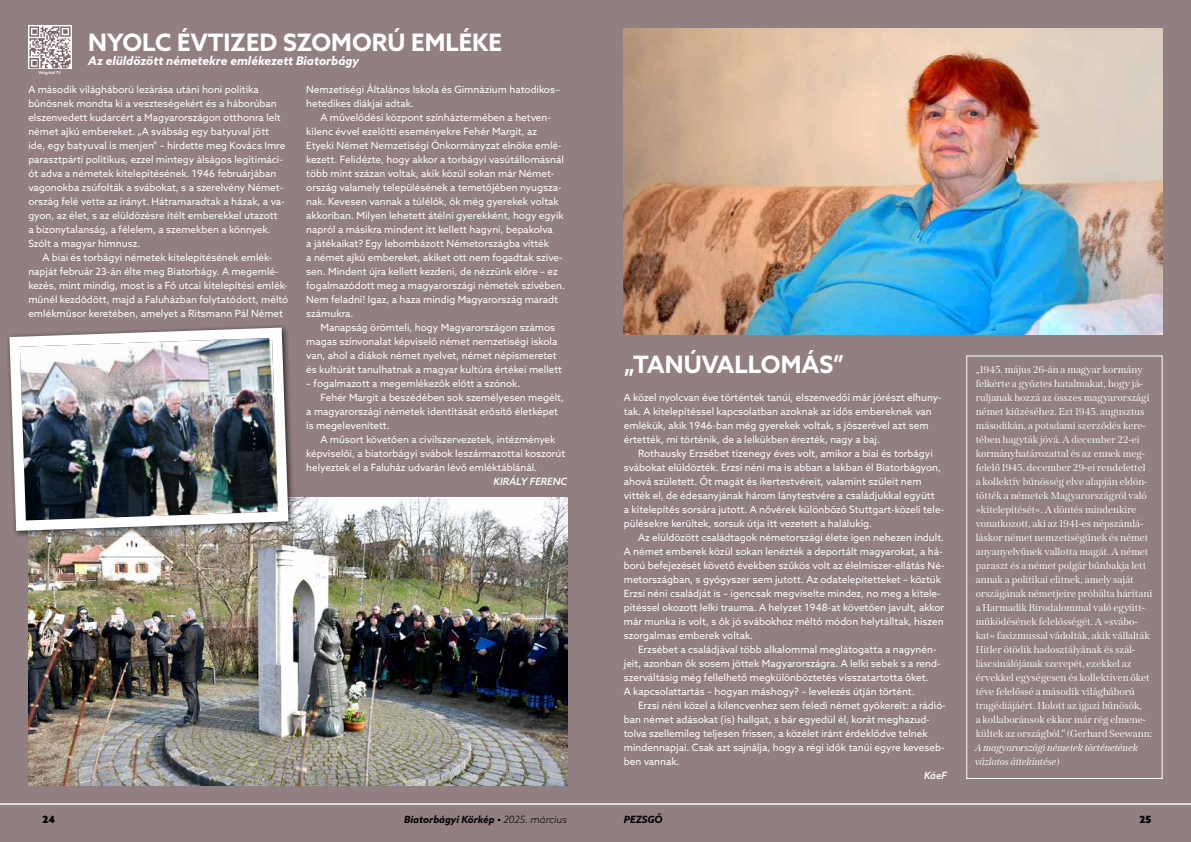
<style>
.page{position:relative;width:1191px;height:842px;background:#917f82}
.page>*{position:absolute;margin:0;border:0;box-sizing:border-box;transform-origin:0 0}
.t1{font:700 24px "Azo Sans";color:#fff}
.t2{font:italic 700 12px "Azo Sans";color:#fff}
.t3{font:10px/14px "Azo Sans";color:#fff}
.t4{font:10px/14px "Span";color:#fff}
.t5{font:italic 10px/14px "Span";color:#fff}
.t6{font:italic 700 10px "Azo Sans";color:#000}
.t7{font:italic 500 10px "Azo Sans";color:#fff}
.t8{font:900 10px "Azo Sans";color:#000}
.t9{font:500 4px "Azo Sans";color:#fff}
.s1{font-style:normal}
.s2{font-weight:300}
</style>
<div class="page">
<hr style="left:0;top:803px;width:1191px;height:2px;background:#e0dbdc">
<img style="left:28px;top:26px;width:43px;height:42px">
<div style="left:966px;top:355px;width:196px;height:424px;border:1px solid #fff"></div>
<img style="left:624px;top:28px;width:538px;height:306px">
<img style="left:28px;top:497px;width:539px;height:289px">
<div style="left:5px;top:324px;width:291px;height:215px;background:#000;opacity:.75"></div>
<img style="left:5px;top:324px;width:288px;height:212px">
<h1 class="t1" style="left:88px;top:26px;width:415px">NYOLC ÉVTIZED SZOMORÚ EMLÉKE</h1>
<p class="t2" style="left:88px;top:53px;width:272px">Az elüldözött németekre emlékezett Biatorbágy</p>
<p class="t3" style="left:28px;top:82px;width:258px">A második világháború lezárása utáni honi politika bűnösnek mondta ki a veszteségekért és a háborúban elszenvedett kudarcért a Magyarországon otthonra lelt német ajkú embereket. „A svábság egy batyuval jött ide, egy batyuval is menjen” – hirdette meg Kovács Imre parasztpárti politikus, ezzel mintegy álságos legitimáci&shy;ót adva a németek kitelepítésének. 1946 februárjában vagonokba zsúfolták a svábokat, s a szerelvény Német&shy;ország felé vette az irányt. Hátramaradtak a házak, a va&shy;gyon, az élet, s az elüldözésre ítélt emberekkel utazott a bizonytalanság, a félelem, a szemekben a könnyek.<br>Szólt a magyar himnusz.</p>
<p class="t3" style="left:28px;top:250px;width:261px;text-indent:14px">A biai és torbágyi németek kitelepítésének emlék&shy;napját február 23-án élte meg Biatorbágy. A megemlé&shy;kezés, mint mindig, most is a Fő utcai kitelepítési emlék&shy;műnél kezdődött, majd a Faluházban folytatódott, méltó emlékműsor keretében, amelyet a Ritsmann Pál Német</p>
<p class="t9" style="left:39px;top:70px;width:24px">Völgyhíd TV</p>
<p class="t3" style="left:306px;top:82px;width:255px">Nemzetiségi Általános Iskola és Gimnázium hatodikos– hetedikes diákjai adtak.</p>
<p class="t3" style="left:306px;top:110px;width:260px;text-indent:14px">A művelődési központ színháztermében a hetven&shy;kilenc évvel ezelőtti eseményekre Fehér Margit, az Etyeki Német Nemzetiségi Önkormányzat elnöke emlé&shy;kezett. Felidézte, hogy akkor a torbágyi vasútállomásnál több mint százan voltak, akik közül sokan már Német&shy;ország valamely településének a temetőjében nyugsza&shy;nak. Kevesen vannak a túlélők, ők még gyerekek voltak akkoriban. Milyen lehetett átélni gyerekként, hogy egyik napról a másikra mindent itt kellett hagyni, bepakolva<br>a játékaikat? Egy lebombázott Németországba vitték<br>a német ajkú embereket, akiket ott nem fogadtak szíve&shy;sen. Mindent újra kellett kezdeni, de nézzünk előre – ez fogalmazódott meg a magyarországi németek szívében.<br>Nem feladni! Igaz, a haza mindig Magyarország maradt számukra.</p>
<p class="t3" style="left:306px;top:320px;width:257px;text-indent:14px">Manapság örömteli, hogy Magyarországon számos magas színvonalat képviselő német nemzetiségi iskola van, ahol a diákok német nyelvet, német népismeretet és kultúrát tanulhatnak a magyar kultúra értékei mellett</p>
<p class="t3" style="left:306px;top:376px;width:216px">– fogalmazott a megemlékezők előtt a szónok.</p>
<p class="t3" style="left:320px;top:390px;width:245px">Fehér Margit a beszédében sok személyesen megélt,</p>
<p class="t3" style="left:306px;top:404px;width:253px">a magyarországi németek identitását erősítő életképet</p>
<p class="t3" style="left:306px;top:418px;width:85px">is megelevenített.</p>
<p class="t3" style="left:320px;top:432px;width:237px">A műsort követően a civilszervezetek, intézmények</p>
<p class="t3" style="left:306px;top:446px;width:260px">képviselői, a biatorbágyi svábok leszármazottai koszorút</p>
<p class="t3" style="left:306px;top:460px;width:232px">helyeztek el a Faluház udvarán lévő emléktáblánál.</p>
<p class="t7" style="left:493px;top:475px;width:75px">KIRÁLY FERENC</p>
<h1 class="t1" style="left:624px;top:348px;width:222px">„TANÚVALLOMÁS”</h1>
<p class="t3" style="left:624px;top:390px;width:319px">A közel nyolcvan éve történtek tanúi, elszenvedői már jórészt elhuny&shy;tak. A kitelepítéssel kapcsolatban azoknak az idős embereknek van emlékük, akik 1946-ban még gyerekek voltak, s jószerével azt sem értették, mi történik, de a lelkükben érezték, nagy a baj.</p>
<p class="t3" style="left:624px;top:446px;width:322px;text-indent:14px">Rothausky Erzsébet tizenegy éves volt, amikor a biai és torbágyi svábokat elüldözték. Erzsi néni ma is abban a lakban él Biatorbágyon, ahová született. Őt magát és ikertestvéreit, valamint szüleit nem vitték el, de édesanyjának három lánytestvére a családjukkal együtt<br>a kitelepítés sorsára jutott. A nővérek különböző Stuttgart-közeli tele&shy;pülésekre kerültek, sorsuk útja itt vezetett a halálukig.</p>
<p class="t3" style="left:624px;top:530px;width:322px;text-indent:14px">Az elüldözött családtagok németországi élete igen nehezen indult.<br>A német emberek közül sokan lenézték a deportált magyarokat, a há&shy;ború befejezését követő években szűkös volt az élelmiszer-ellátás Né&shy;metországban, s gyógyszer sem jutott. Az odatelepítetteket – köztük Erzsi néni családját is – igencsak megviselte mindez, no meg a kitele&shy;pítéssel okozott lelki trauma. A helyzet 1948-at követően javult, akkor már munka is volt, s ők jó svábokhoz méltó módon helytálltak, hiszen szorgalmas emberek voltak.</p>
<p class="t3" style="left:624px;top:642px;width:318px;text-indent:14px">Erzsébet a családjával több alkalommal meglátogatta a nagynén&shy;jeit, azonban ők sosem jöttek Magyarországra. A lelki sebek s a rend&shy;szerváltásig még fellelhető megkülönböztetés visszatartotta őket.<br>A kapcsolattartás – hogyan máshogy? – levelezés útján történt.</p>
<p class="t3" style="left:624px;top:698px;width:322px;text-indent:14px">Erzsi néni közel a kilencvenhez sem feledi német gyökereit: a rádió&shy;ban német adásokat (is) hallgat, s bár egyedül él, korát meghazud&shy;tolva szellemileg teljesen frissen, a közélet iránt érdeklődve telnek mindennapjai. Csak azt sajnálja, hogy a régi idők tanúi egyre keveseb&shy;ben vannak.</p>
<p class="t7" style="left:924px;top:769px;width:25px">KáeF</p>
<p class="t4" style="left:975px;top:363px;width:178px">„1945. május 26-án a magyar kormány felkérte a győztes hatalmakat, hogy já&shy;ruljanak hozzá az összes magyarországi német kiűzéséhez. Ezt 1945. augusztus másodikán, a potsdami szerződés kere&shy;tében hagyták jóvá. A december 22-ei kormányhatározattal és az ennek meg&shy;felelő 1945. december 29-ei rendelettel a kollektív bűnösség elve alapján eldön&shy;tötték a németek Magyarországról való »kitelepítését«. A döntés mindenkire vonatkozott, aki az 1941-es népszámlá&shy;láskor német nemzetiségűnek és német anyanyelvűnek vallotta magát. A német paraszt és a német polgár bűnbakja lett annak a politikai elitnek, amely saját országának németjeire próbálta hárítani a Harmadik Birodalommal való együtt&shy;működésének felelősségét. A »svábo&shy;kat« fasizmussal vádolták, akik vállalták Hitler ötödik hadosztályának és szál&shy;láscsinálójának szerepét, ezekkel az érvekkel egységesen és kollektíven őket téve felelőssé a második világháború tragédiájáért. Holott az igazi bűnösök,<br>a kollaboránsok ekkor már rég elmene&shy;kültek az országból.” (Gerhard Seewann:</p>
<p class="t5" style="left:975px;top:741px;width:164px">A magyarországi németek történetének vázlatos áttekintése<span class="s1">)</span></p>
<p class="t8" style="left:43px;top:813px;width:14px">24</p>
<p class="t6" style="left:404px;top:813px;width:165px">Biatorbágyi Körkép • <span class="s2">2025. március</span></p>
<p class="t6" style="left:624px;top:813px;width:40px">PEZSGŐ</p>
<p class="t8" style="left:1139px;top:813px;width:13px">25</p>
</div>
